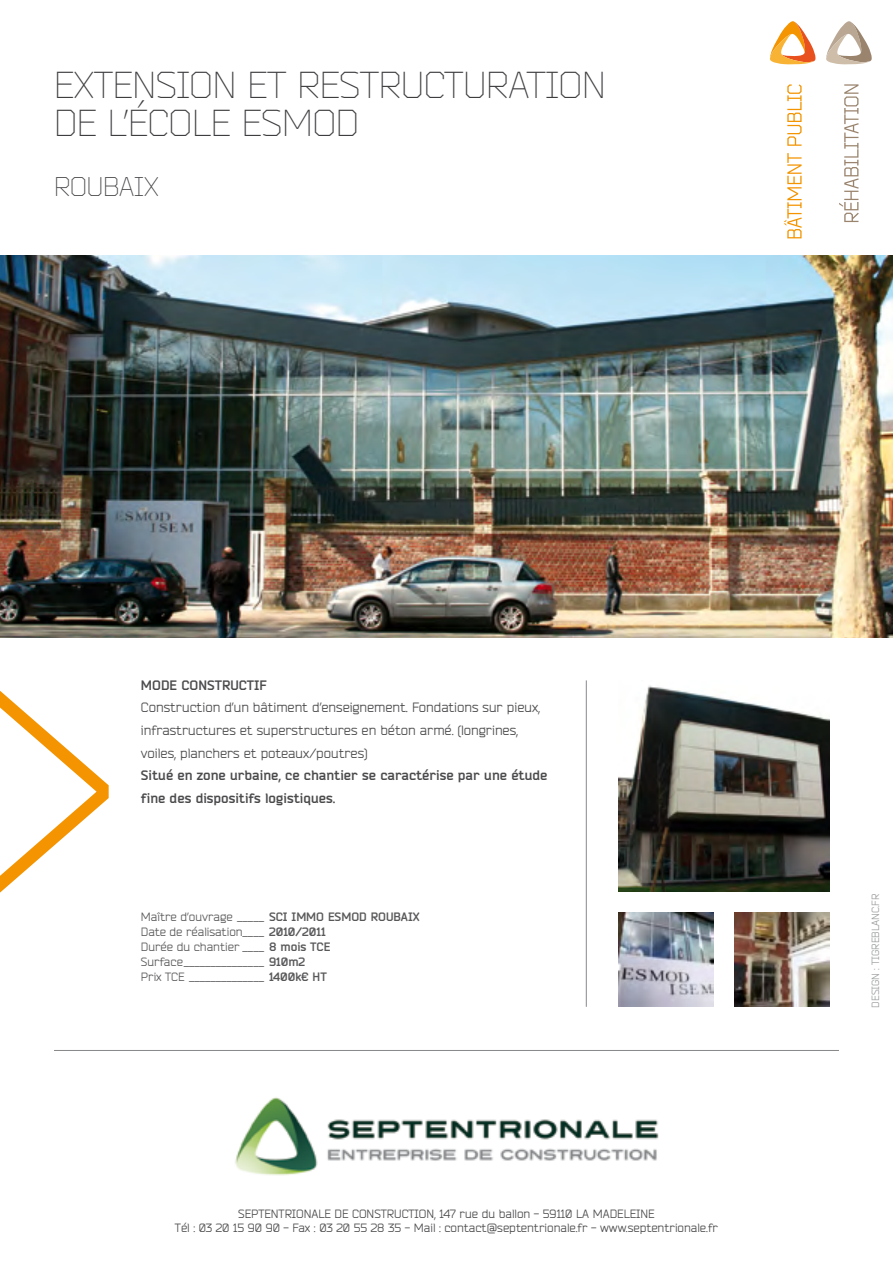
<style>
.page{position:relative;width:893px;height:1263px;background:#fff}
.page>*{position:absolute;margin:0;border:0;box-sizing:border-box;transform-origin:0 0}
.t1{font:300 37.5px/37.5px "Bender";color:#3e3d40}
.t2{font:300 27px "Bender";color:#3e3d40}
.t3{font:13.5px/22.5px "Bender";color:#4b4b4d}
.t4{font:700 13.5px/22.5px "Bender";color:#4b4b4d}
.t5{font:12px/15px "Bender";color:#58585a}
.t6{font:12px/13.5px "Bender";color:#4b4b4d;text-align:center}
.t7{font:10.5px "Bender";color:#9c9e9f}
.s1{font-weight:700}
</style>
<div class="page">
<svg style="left:0;top:691px;width:109px;height:202px"></svg>
<img style="left:0;top:255px;width:893px;height:382px">
<img style="left:618px;top:685px;width:211px;height:206px">
<img style="left:618px;top:912px;width:95px;height:95px">
<img style="left:734px;top:912px;width:95px;height:95px">
<hr style="left:586px;top:680px;width:1px;height:327px;background:#87888a">
<hr style="left:54px;top:1050px;width:785px;height:1px;background:#87888a">
<img style="left:235px;top:1097px;width:424px;height:79px">
<svg style="left:784px;top:153px;width:18px;height:85px"></svg>
<svg style="left:787px;top:84px;width:15px;height:62px"></svg>
<svg style="left:770px;top:21px;width:46px;height:43px"></svg>
<svg style="left:839px;top:84px;width:20px;height:138px"></svg>
<svg style="left:826px;top:21px;width:46px;height:43px"></svg>
<h1 class="t1" style="left:54px;top:67px;width:553px">EXTENSION ET RESTRUCTURATION<br>DE L’ÉCOLE ESMOD</h1>
<h2 class="t2" style="left:54px;top:170px;width:106px">ROUBAIX</h2>
<p class="t4" style="left:141px;top:674px;width:127px">MODE CONSTRUCTIF</p>
<p class="t3" style="left:141px;top:697px;width:401px">Construction d’un bâtiment d’enseignement. Fondations sur pieux, infrastructures et superstructures en béton armé. (longrines, voiles, planchers et poteaux/poutres)</p>
<p class="t4" style="left:141px;top:764px;width:408px">Situé en zone urbaine, ce chantier se caractérise par une étude fine des dispositifs logistiques.</p>
<p class="t5" style="left:141px;top:909px;width:280px">Maître d’ouvrage _____ <span class="s1">SCI IMMO ESMOD ROUBAIX </span>Date de réalisation____ <span class="s1">2010/2011<br></span>Durée du chantier ____ <span class="s1">8 mois TCE </span>Surface_______________ <span class="s1">910m2<br></span>Prix TCE ______________ <span class="s1">1400k€ HT</span></p>
<p class="t6" style="left:175px;top:1207px;width:545px">SEPTENTRIONALE DE CONSTRUCTION, 147 rue du ballon - 59110 LA MADELEINE<br>Tél : 03 20 15 90 90 - Fax : 03 20 55 28 35 - Mail : contact@septentrionale.fr - www.septentrionale.fr</p>
<p class="t7" style="left:869px;top:1007px;width:115px;rotate:-90deg">DESIGN : TIGREBLANC.FR</p>
</div>
